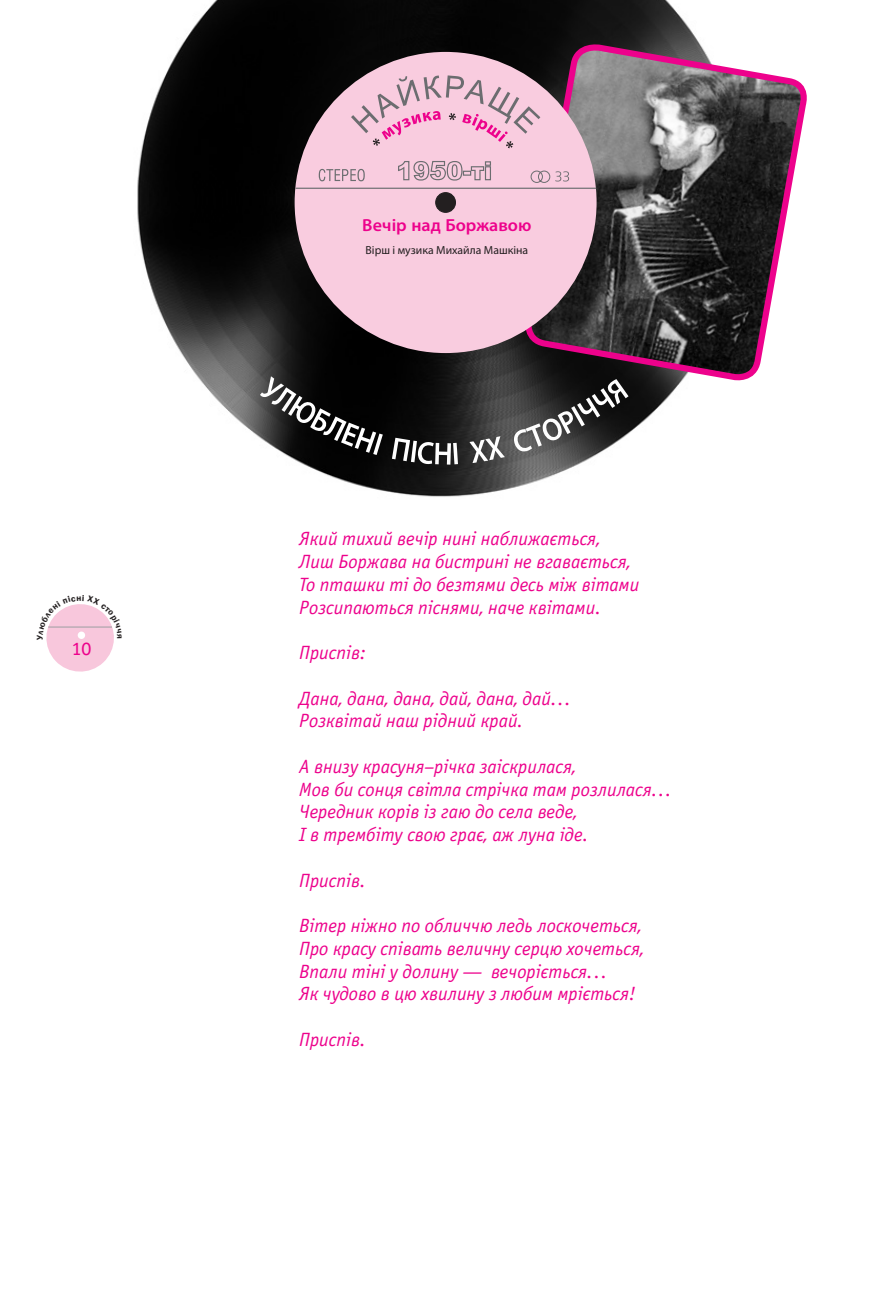
<style>
.page{position:relative;width:869px;height:1290px;background:#fff}
.page>*{position:absolute;margin:0;border:0;box-sizing:border-box;transform-origin:0 0}
.t1{font:21px "Officina Sans Book SCC";color:#ed028c}
.t2{font:italic 19.25px/22.8px "Officina Sans Book C";color:#ed028c}
.t3{font:600 17.5px "Myriad Pro";color:#ed028c}
.t4{font:11.72px "Myriad Pro";color:#231f20}
</style>
<div class="page">
<img style="left:137px;top:0;width:561px;height:497px">
<svg style="left:260px;top:376px;width:122px;height:79px;background:#363636"></svg>
<svg style="left:392px;top:438px;width:66px;height:27px"></svg>
<svg style="left:469px;top:436px;width:35px;height:27px"></svg>
<svg style="left:512px;top:379px;width:116px;height:74px;background:#555"></svg>
<svg style="left:521px;top:41px;width:286px;height:349px;background:#655860"></svg>
<div style="left:294px;top:52px;width:302px;height:301px;background:#f9ccdf;border-radius:50%"></div>
<div style="left:435px;top:193px;width:20px;height:19px;background:#231f20;border-radius:50%"></div>
<div style="left:435px;top:192px;width:21px;height:21px;border:1px solid #231f20;border-radius:50%"></div>
<hr style="left:295px;top:188px;width:301px;height:1px;background:#6c6d70">
<svg style="left:318px;top:169px;width:46px;height:12px"></svg>
<svg style="left:530px;top:170px;width:39px;height:13px"></svg>
<svg style="left:398px;top:161px;width:93px;height:20px"></svg>
<svg style="left:351px;top:75px;width:189px;height:73px"></svg>
<svg style="left:46px;top:604px;width:68px;height:68px"></svg>
<p class="t1" style="left:71px;top:637px;width:22px">10</p>
<p class="t3" style="left:362px;top:214px;width:171px">Вечір над Боржавою</p>
<p class="t4" style="left:365px;top:243px;width:164px">Вірш і музика Михайла Машкіна</p>
<p class="t2" style="left:299px;top:528px;width:341px">Який тихий вечір нині наближається, Лиш Боржава на бистрині не вгавається, То пташки ті до безтями десь між вітами Розсипаються піснями, наче квітами.</p>
<p class="t2" style="left:299px;top:642px;width:68px">Приспів:</p>
<p class="t2" style="left:299px;top:687px;width:273px">Дана, дана, дана, дай, дана, дай...<br>Розквітай наш рідний край.</p>
<p class="t2" style="left:299px;top:755px;width:374px">А внизу красуня–річка заіскрилася,<br>Мов би сонця світла стрічка там розлилася...<br>Чередник корів із гаю до села веде,<br>І в трембіту свою грає, аж луна іде.</p>
<p class="t2" style="left:299px;top:869px;width:68px">Приспів.</p>
<p class="t2" style="left:299px;top:915px;width:346px">Вітер ніжно по обличчю ледь лоскочеться, Про красу співать величну серцю хочеться, Впали тіні у долину — вечоріється...<br>Як чудово в цю хвилину з любим мріється!</p>
<p class="t2" style="left:299px;top:1028px;width:68px">Приспів.</p>
</div>
